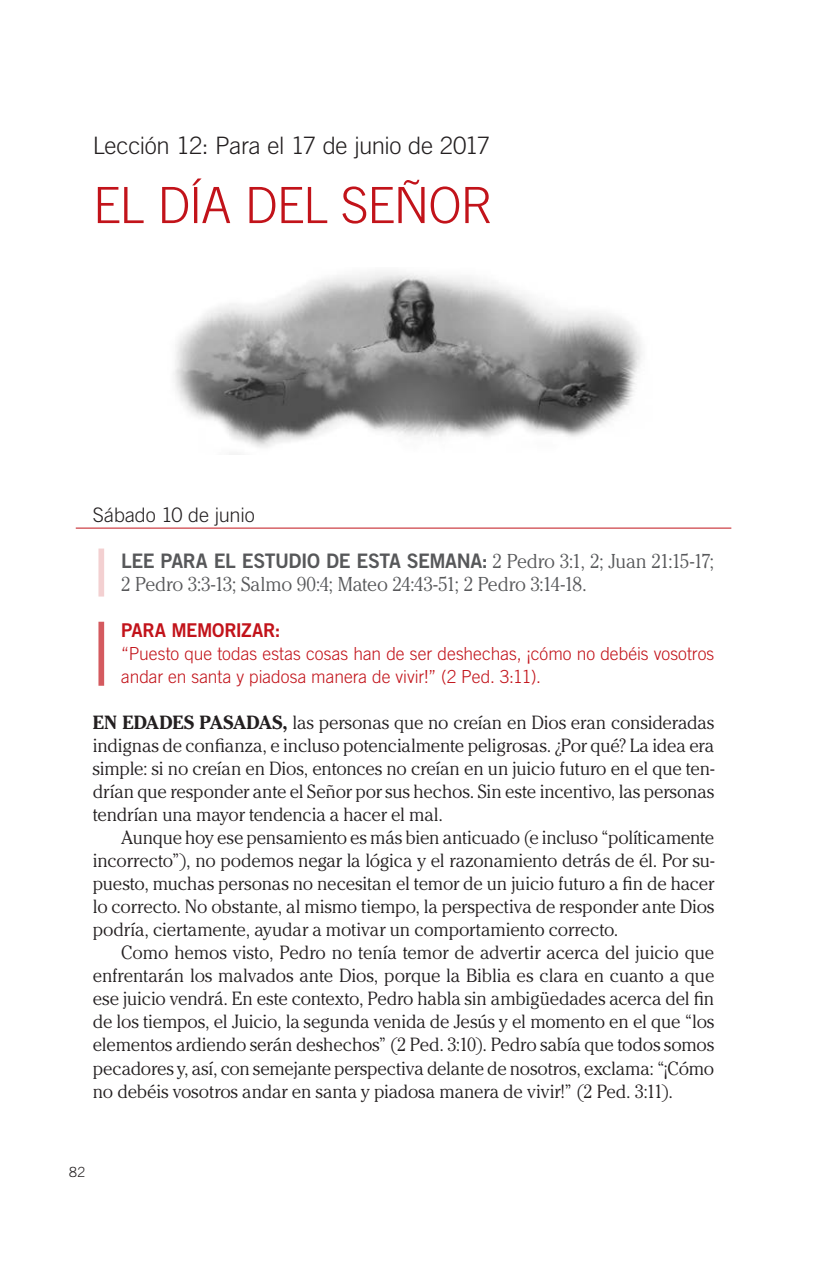
<style>
.page{position:relative;width:827px;height:1263px;background:#fff}
.page>*{position:absolute;margin:0;border:0;box-sizing:border-box;transform-origin:0 0}
._00_Título_Lección{font:300 50px "Trade Gothic LT Std";letter-spacing:-.03em;color:#c2131a}
._00_Inicio_Lección{font:300 24px "Trade Gothic LT Std";letter-spacing:-.02em;color:#231f20}
._01_Lee_para_el_estu{font:300 20px/23px "Cheltenham Std";letter-spacing:-.015em;color:#57585a}
._00_Fecha_SABADO{font:300 20px "Trade Gothic LT Std";letter-spacing:-.01em;color:#231f20}
._01_CUERPO{font:300 19px/23px "Cheltenham Std";letter-spacing:-.01em;color:#231f20;text-align:justify}
._01_CUERPO_1P{font:300 19px/23px "Cheltenham Std";letter-spacing:-.015em;color:#231f20;text-align:justify}
._01_Para_Memorizar{font:19px "Trade Gothic LT Std Bd 2";letter-spacing:-.015em;color:#c2131a}
._02_Versículo_2L{font:300 18px/23px "Trade Gothic LT Std";letter-spacing:-.005em;color:#c2131a}
.t1{font:300 14px "Trade Gothic LT Std";color:#231f20}
.s1{font-family:"Trade Gothic LT Std Bd 2";font-weight:400}
.s2{font-weight:700}
</style>
<div class="page">
<hr style="left:76px;top:528px;width:654px;height:1px;background:#c2131a">
<div style="left:98px;top:548px;width:6px;height:48px;background:#f3d0d1"></div>
<div style="left:98px;top:622px;width:6px;height:64px;background:#d45a5f"></div>
<img style="left:173px;top:272px;width:469px;height:176px">
<p class="_00_Inicio_Lección" style="left:93px;top:131px;width:398px">Lección 12: Para el 17 de junio de 2017</p>
<p class="_00_Título_Lección" style="left:93px;top:176px;width:402px">EL DÍA DEL SEÑOR</p>
<p class="_00_Fecha_SABADO" style="left:93px;top:503px;width:163px">Sábado 10 de junio</p>
<p class="_01_Lee_para_el_estu" style="left:121px;top:549px;width:594px"><span class="s1">LEE PARA EL ESTUDIO DE ESTA SEMANA:</span> 2 Pedro 3:1, 2; Juan 21:15-17;<br>2 Pedro 3:3-13; Salmo 90:4; Mateo 24:43-51; 2 Pedro 3:14-18.</p>
<p class="_01_Para_Memorizar" style="left:121px;top:618px;width:161px">PARA MEMORIZAR:</p>
<p class="_02_Versículo_2L" style="left:121px;top:642px;width:594px">“Puesto que todas estas cosas han de ser deshechas, ¡cómo no debéis vosotros andar en santa y piadosa manera de vivir!” (2 Ped. 3:11).</p>
<p class="_01_CUERPO_1P" style="left:93px;top:711px;width:622px"><span class="s2">EN EDADES PASADAS,</span> las personas que no creían en Dios eran consideradas indignas de confianza, e incluso potencialmente peligrosas. ¿Por qué? La idea era simple: si no creían en Dios, entonces no creían en un juicio futuro en el que ten&shy;drían que responder ante el Señor por sus hechos. Sin este incentivo, las personas tendrían una mayor tendencia a hacer el mal.</p>
<p class="_01_CUERPO" style="left:93px;top:826px;width:622px;text-indent:28px">Aunque hoy ese pensamiento es más bien anticuado (e incluso “políticamente incorrecto”), no podemos negar la lógica y el razonamiento detrás de él. Por su&shy;puesto, muchas personas no necesitan el temor de un juicio futuro a fin de hacer lo correcto. No obstante, al mismo tiempo, la perspectiva de responder ante Dios podría, ciertamente, ayudar a motivar un comportamiento correcto.</p>
<p class="_01_CUERPO" style="left:93px;top:941px;width:622px;text-indent:28px">Como hemos visto, Pedro no tenía temor de advertir acerca del juicio que enfrentarán los malvados ante Dios, porque la Biblia es clara en cuanto a que ese juicio vendrá. En este contexto, Pedro habla sin ambigüedades acerca del fin de los tiempos, el Juicio, la segunda venida de Jesús y el momento en el que “los elementos ardiendo serán deshechos” (2 Ped. 3:10). Pedro sabía que todos somos pecadores y, así, con semejante perspectiva delante de nosotros, exclama: “¡Cómo no debéis vosotros andar en santa y piadosa manera de vivir!” (2 Ped. 3:11).</p>
<p class="t1" style="left:69px;top:1163px;width:17px">82</p>
</div>
